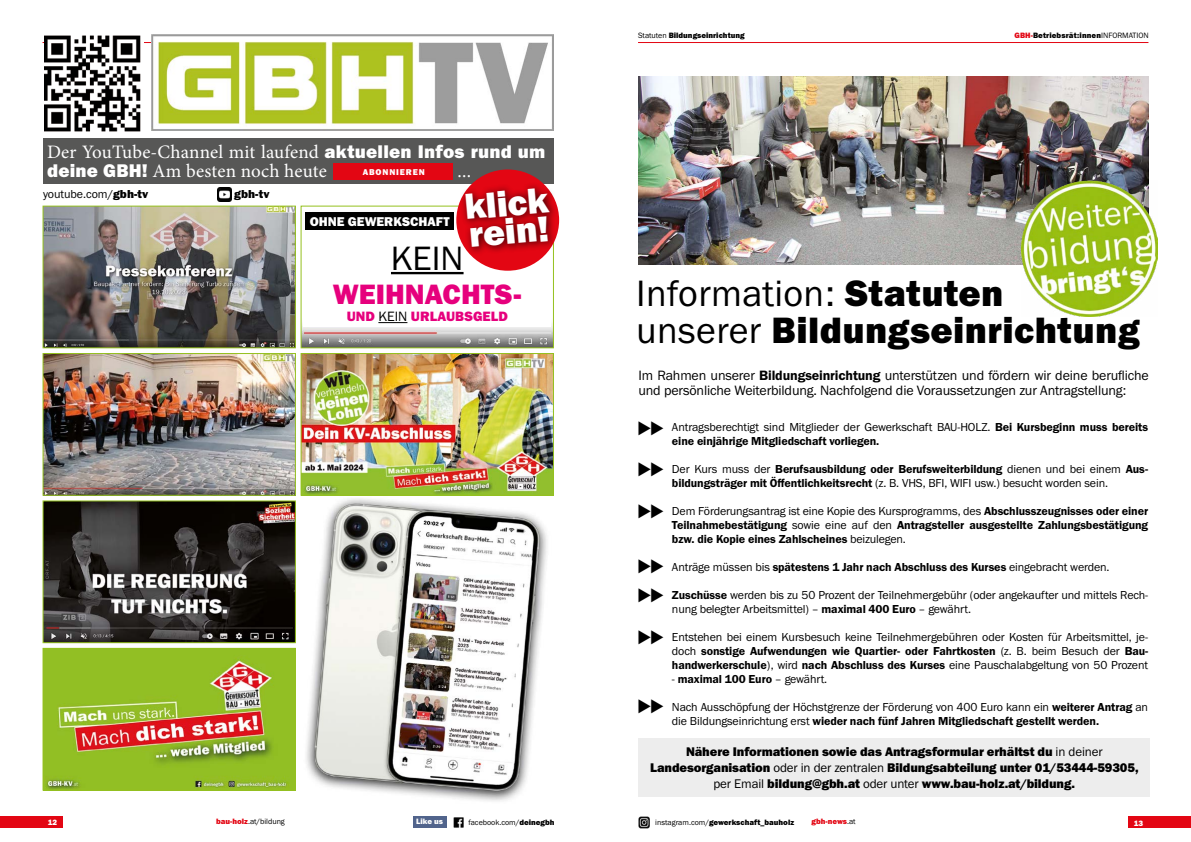
<style>
.page{position:relative;width:1191px;height:842px;background:#fff}
.page>*{position:absolute;margin:0;border:0;box-sizing:border-box;transform-origin:0 0}
.t1{font:38px "Franklin Gothic URW Hea";letter-spacing:.01em;color:#000}
.t2{font:38px "Franklin Gothic URW Boo";letter-spacing:.01em;color:#000}
.t3{font:37.4px/28.4px "Franklin Gothic URW Hea";color:#fff}
.t4{font:35px "Franklin Gothic URW Boo";color:#000}
.t5{font:29px "Franklin Gothic URW Hea";color:#e6007d}
.t6{font:19px/19.5px "Minion Pro";letter-spacing:.005em;color:#fff}
.t7{font:14px/15px "Franklin Gothic URW Boo";letter-spacing:-.01em;color:#000}
.t8{font:14px "Franklin Gothic URW Hea";color:#e6007d}
.t9{font:13.2px "Franklin Gothic URW Hea";color:#fff}
.t10{font:13px/16px "Franklin Gothic URW Hea";letter-spacing:-.01em;color:#000;text-align:center}
.t11{font:12px/14px "Franklin Gothic URW Boo";letter-spacing:-.01em;color:#000}
.t12{font:12px/14px "Franklin Gothic URW Dem";letter-spacing:-.01em;color:#000}
.t13{font:12px "Franklin Gothic URW Hea";color:#000}
.t14{font:8.7px "Franklin Gothic URW Hea";letter-spacing:.1em;color:#fff}
.t15{font:8px "Franklin Gothic URW Hea";color:#000}
.t16{font:8px "Franklin Gothic URW Boo";color:#000}
.t17{font:8px "Franklin Gothic URW Hea";color:#e30613}
.t18{font:8px "Franklin Gothic URW Hea";color:#fff}
.s1{font-family:"Franklin Gothic URW Hea"}
.s2{font-family:"Franklin Gothic URW Boo";color:#000}
.s3{font-family:"Franklin Gothic URW Boo"}
.s4{color:#e30613}
.s5{font-family:"Franklin Gothic URW Dem"}
.s6{font-family:"Franklin Gothic URW Hea";color:#e30613}
</style>
<div class="page">
<svg style="left:453px;top:817px;width:11px;height:10px"></svg>
<svg style="left:638px;top:816px;width:11px;height:12px"></svg>
<hr style="left:43px;top:42px;width:510px;height:1px;background:#e30613">
<hr style="left:638px;top:42px;width:510px;height:1px;background:#e30613">
<div style="left:0;top:816px;width:62px;height:12px;background:#e30613"></div>
<div style="left:1128px;top:816px;width:63px;height:12px;background:#e30613"></div>
<div style="left:413px;top:816px;width:33px;height:12px;background:#51648c"></div>
<img style="left:291px;top:498px;width:256px;height:303px">
<img style="left:45px;top:35px;width:98px;height:97px">
<img style="left:151px;top:34px;width:402px;height:97px">
<div style="left:43px;top:139px;width:510px;height:45px;background:#575756"></div>
<img style="left:217px;top:187px;width:14px;height:15px">
<img style="left:45px;top:208px;width:249px;height:138px">
<div style="left:43px;top:206px;width:253px;height:142px;border:1px solid #95c11f"></div>
<img style="left:45px;top:355px;width:249px;height:139px">
<div style="left:43px;top:353px;width:253px;height:143px;border:1px solid #95c11f"></div>
<img style="left:45px;top:502px;width:249px;height:139px">
<div style="left:43px;top:500px;width:253px;height:143px;border:1px solid #95c11f"></div>
<img style="left:45px;top:650px;width:249px;height:139px">
<div style="left:43px;top:648px;width:253px;height:143px;border:1px solid #95c11f"></div>
<img style="left:302px;top:212px;width:250px;height:134px">
<div style="left:300px;top:206px;width:254px;height:142px;border:1px solid #95c11f"></div>
<img style="left:302px;top:355px;width:250px;height:139px">
<div style="left:300px;top:353px;width:254px;height:143px;border:1px solid #95c11f"></div>
<div style="left:333px;top:164px;width:119px;height:16px;background:#e30613"></div>
<div style="left:303px;top:246px;width:248px;height:81px;background:#fff"></div>
<hr style="left:391px;top:272px;width:72px;height:2px;background:#000">
<svg style="left:378px;top:322px;width:29px;height:1px"></svg>
<div style="left:456px;top:169px;width:103px;height:102px;background:#e30613;border-radius:50%"></div>
<div style="left:459px;top:182px;width:99px;height:74px;background:#000;opacity:.75"></div>
<div style="left:305px;top:212px;width:149px;height:18px;background:#000"></div>
<div style="left:638px;top:738px;width:512px;height:59px;background:#ededed"></div>
<img style="left:638px;top:77px;width:510px;height:188px">
<img style="left:1021px;top:180px;width:136px;height:136px">
<h3 class="t6" style="left:47px;top:142px;width:500px">Der YouTube-Channel mit laufend <span class="s1">aktuellen Infos rund um deine GBH!</span> Am besten noch heute</h3>
<h3 class="t6" style="left:457px;top:162px;width:15px">...</h3>
<p class="t11" style="left:43px;top:186px;width:107px">youtube.com/<span class="s1">gbh-tv</span></p>
<p class="t13" style="left:234px;top:186px;width:37px">gbh-tv</p>
<p class="t14" style="left:363px;top:166px;width:64px">ABONNIEREN</p>
<h2 class="t3" style="left:463px;top:192px;width:86px;rotate:-5deg">klick rein!</h2>
<p class="t9" style="left:310px;top:213px;width:141px">OHNE GEWERKSCHAFT</p>
<h3 class="t4" style="left:391px;top:236px;width:74px">KEIN</h3>
<h3 class="t5" style="left:333px;top:276px;width:190px">WEIHNACHTS-</h3>
<p class="t8" style="left:347px;top:307px;width:163px">UND <span class="s2">KEIN</span> URLAUBSGELD</p>
<p class="t15" style="left:638px;top:30px;width:108px"><span class="s3">Statuten</span> Bildungseinrichtung</p>
<p class="t15" style="left:1014px;top:30px;width:136px"><span class="s4">GBH-</span>Betriebsrät:innen<span class="s3">INFORMATION</span></p>
<h1 class="t2" style="left:636px;top:270px;width:369px">Information: <span class="s1">Statuten</span></h1>
<h1 class="t1" style="left:636px;top:306px;width:505px"><span class="s3">unserer</span> Bildungseinrichtung</h1>
<p class="t7" style="left:638px;top:368px;width:512px">Im Rahmen unserer <span class="s5">Bildungseinrichtung</span> unterstützen und fördern wir deine berufliche und persönliche Weiterbildung. Nachfolgend die Voraussetzungen zur Antragstellung:</p>
<p class="t11" style="left:672px;top:419px;width:477px">Antragsberechtigt sind Mitglieder der Gewerkschaft BAU-HOLZ. <span class="s5">Bei Kursbeginn muss bereits</span></p>
<p class="t12" style="left:672px;top:433px;width:209px">eine einjährige Mitgliedschaft vorliegen.</p>
<p class="t12" style="left:672px;top:461px;width:478px"><span class="s3">Der Kurs muss der</span> Berufsausbildung oder Berufsweiterbildung <span class="s3">dienen und bei einem</span> Aus-</p>
<p class="t11" style="left:672px;top:475px;width:437px"><span class="s5">bildungsträger mit Öffentlichkeitsrecht</span> (z. B. VHS, BFI, WIFI usw.) besucht worden sein.</p>
<p class="t11" style="left:672px;top:503px;width:478px">Dem Förderungsantrag ist eine Kopie des Kursprogramms, des <span class="s5">Abschlusszeugnisses oder einer</span></p>
<p class="t12" style="left:672px;top:517px;width:477px">Teilnahmebestätigung <span class="s3">sowie eine auf den</span> Antragsteller ausgestellte Zahlungsbestätigung bzw. die Kopie eines Zahlscheines <span class="s3">beizulegen.</span></p>
<p class="t12" style="left:672px;top:559px;width:439px"><span class="s3">Anträge müssen bis</span> spätestens 1 Jahr nach Abschluss des Kurses <span class="s3">eingebracht werden.</span></p>
<p class="t11" style="left:672px;top:587px;width:478px"><span class="s5">Zuschüsse</span> werden bis zu 50 Prozent der Teilnehmergebühr (oder angekaufter und mittels Rech&shy;nung belegter Arbeitsmittel) – <span class="s5">maximal 400 Euro</span> – gewährt.</p>
<p class="t11" style="left:672px;top:629px;width:478px">Entstehen bei einem Kursbesuch keine Teilnehmergebühren oder Kosten für Arbeitsmittel, je-</p>
<p class="t12" style="left:672px;top:643px;width:478px"><span class="s3">doch</span> sonstige Aufwendungen wie Quartier- oder Fahrtkosten <span class="s3">(z. B. beim Besuch der</span> Bau-</p>
<p class="t11" style="left:672px;top:657px;width:478px"><span class="s5">handwerkerschule</span>), wird <span class="s5">nach Abschluss des Kurses</span> eine Pauschalabgeltung von 50 Prozent</p>
<p class="t12" style="left:672px;top:671px;width:157px"><span class="s3">-</span> maximal 100 Euro <span class="s3">– gewährt.</span></p>
<p class="t11" style="left:672px;top:699px;width:477px">Nach Ausschöpfung der Höchstgrenze der Förderung von 400 Euro kann ein <span class="s5">weiterer Antrag</span> an</p>
<p class="t12" style="left:672px;top:713px;width:428px"><span class="s3">die Bildungseinrichtung erst</span> wieder nach fünf Jahren Mitgliedschaft gestellt werden.</p>
<p class="t10" style="left:650px;top:744px;width:490px">Nähere Informationen sowie das Antragsformular erhältst du <span class="s3">in deiner<br></span>Landesorganisation <span class="s3">oder in der zentralen</span> Bildungsabteilung unter 01/53444-59305, <span class="s3">per Email</span> bildung@gbh.at <span class="s3">oder unter</span> www.bau-holz.at/bildung.</p>
<p class="t18" style="left:48px;top:817px;width:11px">12</p>
<p class="t16" style="left:216px;top:816px;width:70px"><span class="s6">bau-holz</span>.at/bildung</p>
<p class="t18" style="left:416px;top:816px;width:28px">Like us</p>
<p class="t16" style="left:468px;top:817px;width:88px">facebook.com/<span class="s1">deinegbh</span></p>
<p class="t15" style="left:655px;top:817px;width:140px"><span class="s3">instagram.com/</span>gewerkschaft_bauholz</p>
<p class="t17" style="left:811px;top:816px;width:46px">gbh-news<span class="s2">.at</span></p>
<p class="t18" style="left:1133px;top:818px;width:11px">13</p>
</div>
